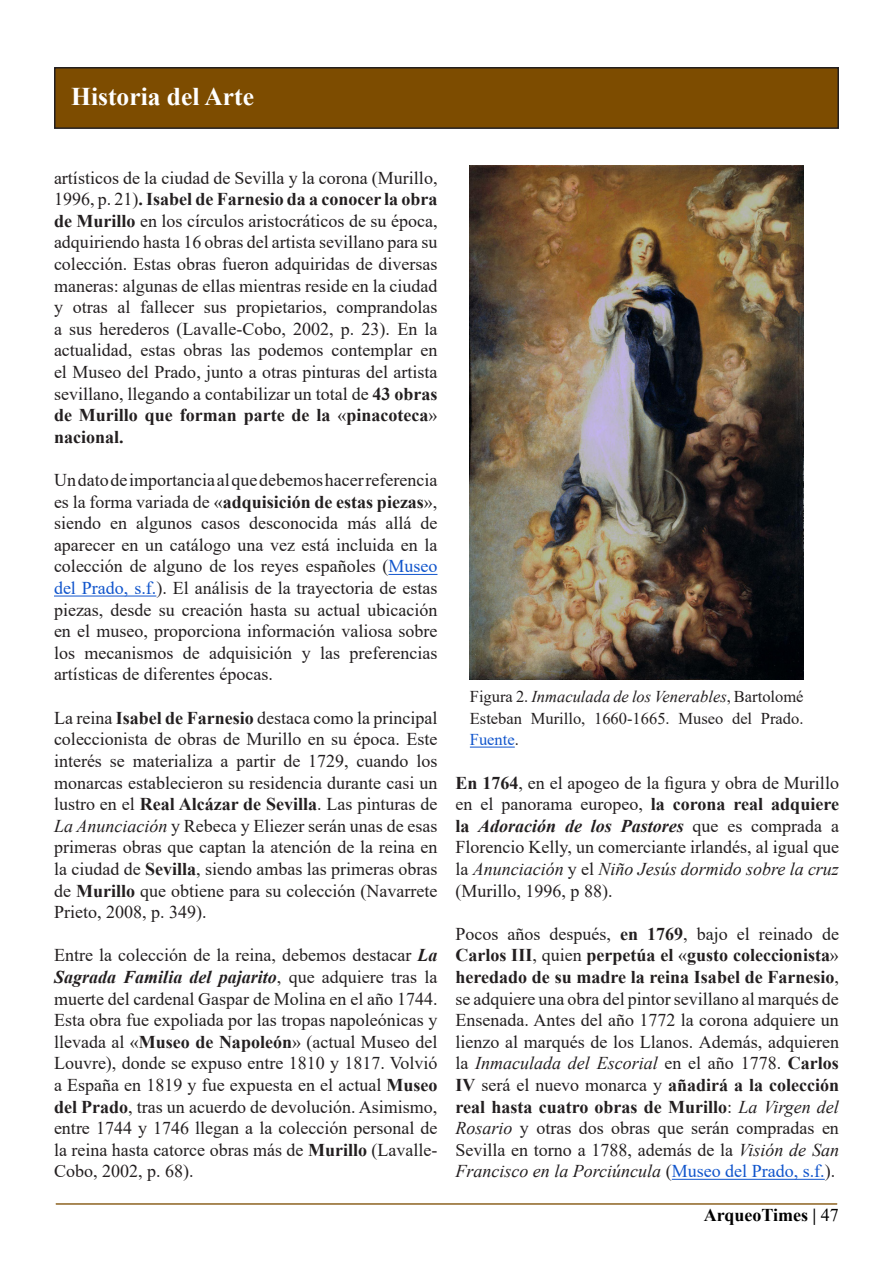
<style>
.page{position:relative;width:893px;height:1263px;background:#fff}
.page>*{position:absolute;margin:0;border:0;box-sizing:border-box;transform-origin:0 0}
.t1{font:700 25.5px "Times New Roman";color:#fff}
.t2{font:18px/21.6px "Times New Roman";color:#231f20;text-align:justify}
.t3{font:700 18px "Times New Roman";color:#000}
.t4{font:16.5px/21.6px "Times New Roman";color:#231f20;text-align:justify}
.s1{font-weight:700}
.s2{color:#15c}
.s3{font-style:italic}
.s4{font-weight:700;font-style:italic}
.s5{font-weight:400}
</style>
<div class="page">
<svg style="left:55px;top:1203px;width:783px;height:2px;background:#a88857"></svg>
<div style="left:55px;top:68px;width:783px;height:60px;background:#7d4c00"></div>
<div style="left:54px;top:67px;width:785px;height:62px;border:2px solid #231f20"></div>
<hr style="left:388px;top:574px;width:49px;height:1px;background:#15c">
<hr style="left:54px;top:596px;width:102px;height:1px;background:#15c">
<hr style="left:672px;top:1179px;width:153px;height:1px;background:#15c">
<img style="left:470px;top:165px;width:334px;height:514px">
<hr style="left:470px;top:747px;width:45px;height:1px;background:#15c">
<p class="t1" style="left:71px;top:78px;width:184px">Historia del Arte</p>
<p class="t2" style="left:54px;top:166px;width:385px">artísticos de la ciudad de Sevilla y la corona (Murillo, 1996, p. 21)<span class="s1">. Isabel de Farnesio da a conocer la obra de Murillo</span> en los círculos aristocráticos de su época, adquiriendo hasta 16 obras del artista sevillano para su colección. Estas obras fueron adquiridas de diversas maneras: algunas de ellas mientras reside en la ciudad y otras al fallecer sus propietarios, comprandolas a sus herederos (Lavalle-Cobo, 2002, p. 23). En la actualidad, estas obras las podemos contemplar en el Museo del Prado, junto a otras pinturas del artista sevillano, llegando a contabilizar un total de <span class="s1">43 obras de Murillo que forman parte de la</span> «<span class="s1">pinacoteca</span>» <span class="s1">nacional.</span></p>
<p class="t2" style="left:54px;top:469px;width:385px">Un dato de importancia al que debemos hacer referencia es la forma variada de «<span class="s1">adquisición de estas piezas</span>», siendo en algunos casos desconocida más allá de aparecer en un catálogo una vez está incluida en la colección de alguno de los reyes españoles (<span class="s2">Museo del Prado, s.f.</span>). El análisis de la trayectoria de estas piezas, desde su creación hasta su actual ubicación en el museo, proporciona información valiosa sobre los mecanismos de adquisición y las preferencias artísticas de diferentes épocas.</p>
<p class="t2" style="left:54px;top:706px;width:385px">La reina <span class="s1">Isabel de Farnesio</span> destaca como la principal coleccionista de obras de Murillo en su época. Este interés se materializa a partir de 1729, cuando los monarcas establecieron su residencia durante casi un lustro en el <span class="s1">Real Alcázar de Sevilla</span>. Las pinturas de <span class="s3">La Anunciación</span> y Rebeca y Eliezer serán unas de esas primeras obras que captan la atención de la reina en la ciudad de <span class="s1">Sevilla</span>, siendo ambas las primeras obras de <span class="s1">Murillo</span> que obtiene para su colección (Navarrete Prieto, 2008, p. 349).</p>
<p class="t2" style="left:54px;top:944px;width:385px">Entre la colección de la reina, debemos destacar <span class="s4">La Sagrada Familia del pajarito</span>, que adquiere tras la muerte del cardenal Gaspar de Molina en el año 1744.<br>Esta obra fue expoliada por las tropas napoleónicas y llevada al «<span class="s1">Museo de Napoleón</span>» (actual Museo del Louvre), donde se expuso entre 1810 y 1817. Volvió a España en 1819 y fue expuesta en el actual <span class="s1">Museo del Prado</span>, tras un acuerdo de devolución. Asimismo, entre 1744 y 1746 llegan a la colección personal de la reina hasta catorce obras más de <span class="s1">Murillo</span> (Lavalle-Cobo, 2002, p. 68).</p>
<p class="t4" style="left:470px;top:685px;width:335px">Figura 2. <span class="s3">Inmaculada de los Venerables</span>, Bartolomé Esteban Murillo, 1660-1665. Museo del Prado.<br><span class="s2">Fuente</span>.</p>
<p class="t2" style="left:455px;top:771px;width:385px"><span class="s1">En 1764</span>, en el apogeo de la figura y obra de Murillo en el panorama europeo, <span class="s1">la corona real adquiere la</span> <span class="s4">Adoración de los Pastores</span> que es comprada a Florencio Kelly, un comerciante irlandés, al igual que la <span class="s3">Anunciación</span> y el <span class="s3">Niño Jesús dormido sobre la cruz </span>(Murillo, 1996, p 88).</p>
<p class="t2" style="left:455px;top:922px;width:385px">Pocos años después, <span class="s1">en 1769</span>, bajo el reinado de <span class="s1">Carlos III</span>, quien <span class="s1">perpetúa el</span> «<span class="s1">gusto coleccionista</span>» <span class="s1">heredado de su madre la reina Isabel de Farnesio</span>, se adquiere una obra del pintor sevillano al marqués de Ensenada. Antes del año 1772 la corona adquiere un lienzo al marqués de los Llanos. Además, adquieren la <span class="s3">Inmaculada del Escorial</span> en el año 1778. <span class="s1">Carlos IV</span> será el nuevo monarca y <span class="s1">añadirá a la colección real hasta cuatro obras de Murillo</span>: <span class="s3">La Virgen del Rosario</span> y otras dos obras que serán compradas en Sevilla en torno a 1788, además de la <span class="s3">Visión de San Francisco en la Porciúncula</span> (<span class="s2">Museo del Prado, s.f.</span>).</p>
<p class="t3" style="left:704px;top:1202px;width:137px">ArqueoTimes | <span class="s5">47</span></p>
</div>
